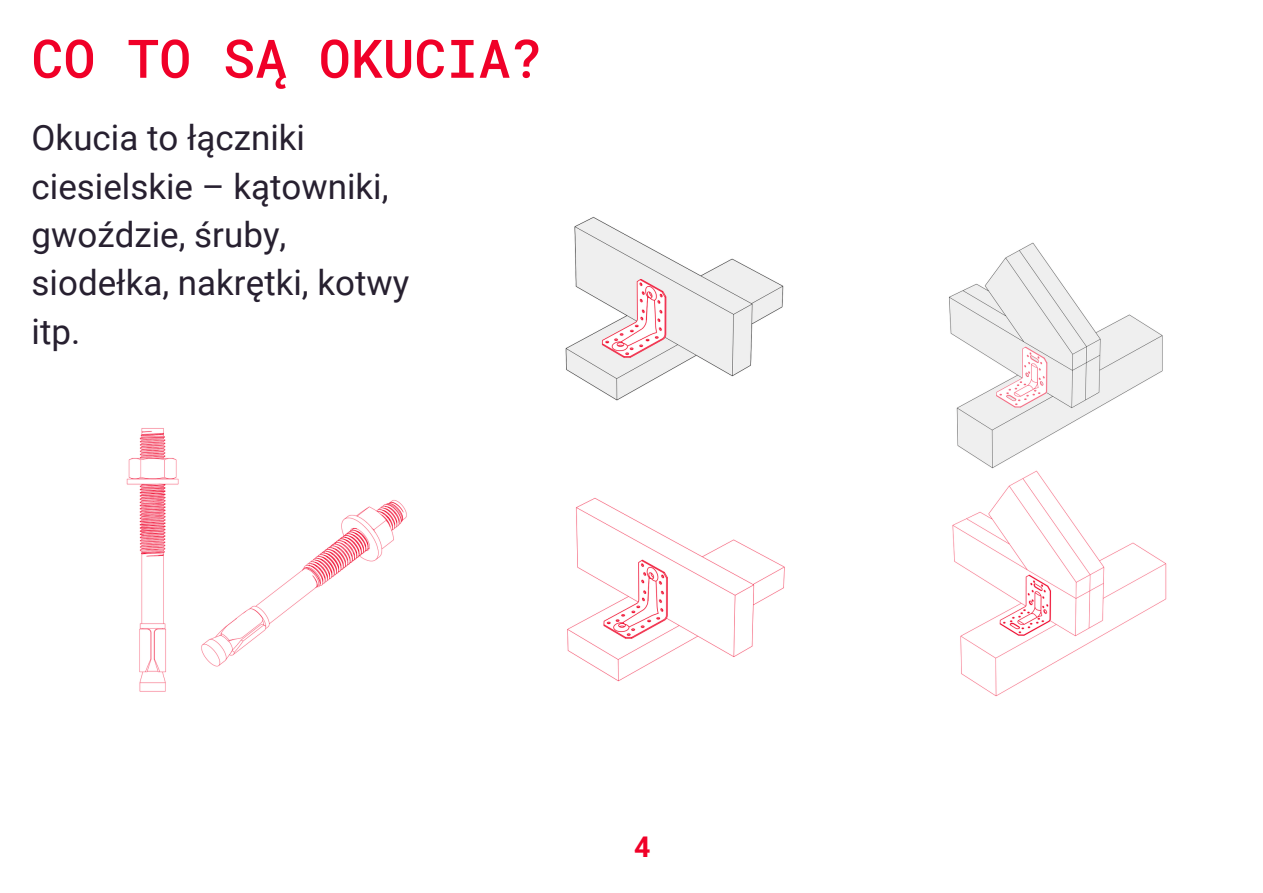
<style>
.page{position:relative;width:1263px;height:893px;background:#fff}
.page>*{position:absolute;margin:0;border:0;box-sizing:border-box;transform-origin:0 0}
.t1{font:500 53.18px "Roboto Mono";color:#f00028}
.t2{font:34.95px/48.4px "Roboto";color:#272030}
.t3{font:700 28.5px "Roboto";color:#f00028}
</style>
<div class="page">
<img style="left:565px;top:217px;width:220px;height:465px">
<img style="left:949px;top:242px;width:218px;height:455px">
<img style="left:126px;top:428px;width:281px;height:264px">
<p class="t1" style="left:32px;top:22px;width:512px">CO TO SĄ OKUCIA?</p>
<p class="t2" style="left:32px;top:114px;width:379px">Okucia to łączniki ciesielskie – kątowniki, gwoździe, śruby, siodełka, nakrętki, kotwy itp.</p>
<p class="t3" style="left:634px;top:830px;width:18px">4</p>
</div>
